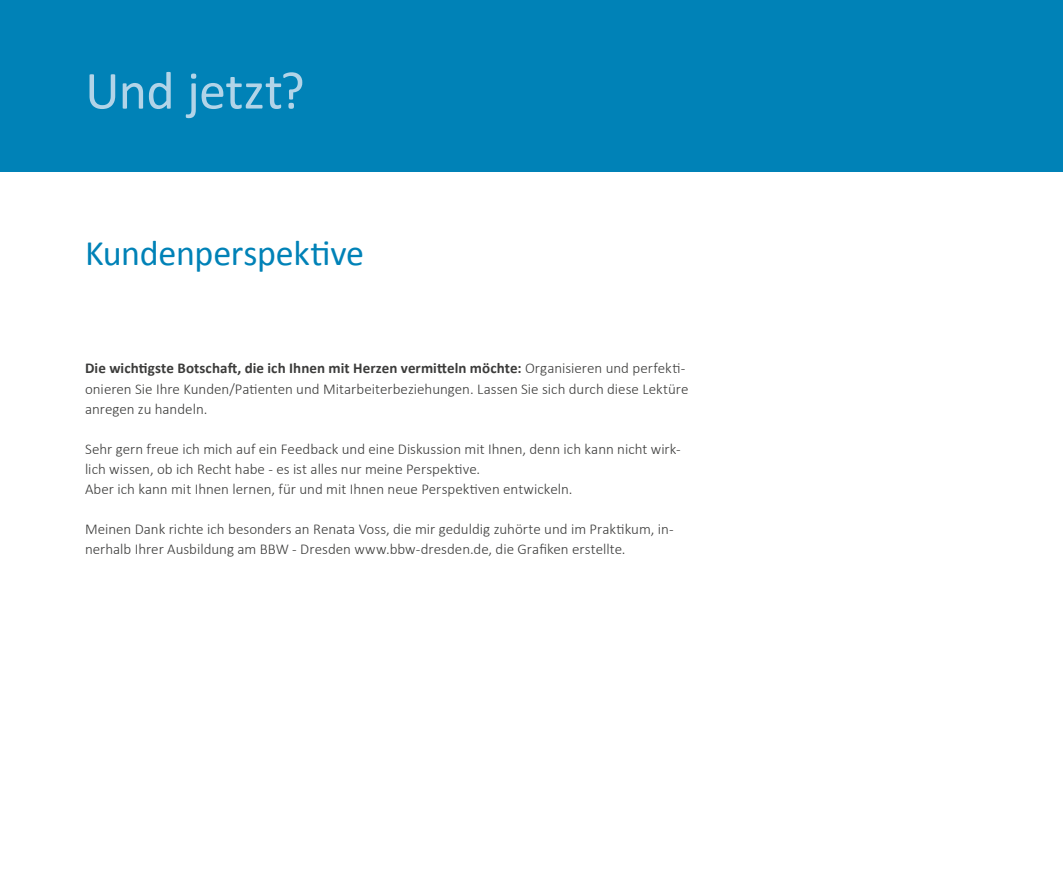
<style>
.page{position:relative;width:1063px;height:893px;background:#fff}
.page>*{position:absolute;margin:0;border:0;box-sizing:border-box;transform-origin:0 0}
.t1{font:54px "Calibri";letter-spacing:-.01em;color:#b2d4e8}
.t2{font:36px "Calibri";letter-spacing:-.01em;color:#0082b7}
.t3{font:300 15px/20.1px "Calibri";color:#3c3c3b}
.s1{font-weight:700}
</style>
<div class="page">
<div style="left:0;top:0;width:1063px;height:172px;background:#0082b7"></div>
<h1 class="t1" style="left:85px;top:57px;width:221px">Und jetzt?</h1>
<h2 class="t2" style="left:85px;top:231px;width:280px">Kundenperspektive</h2>
<p class="t3" style="left:85px;top:358px;width:605px"><span class="s1">Die wichtigste Botschaft, die ich Ihnen mit Herzen vermitteln möchte:</span> Organisieren und perfekti&shy;onieren Sie Ihre Kunden/Patienten und Mitarbeiterbeziehungen. Lassen Sie sich durch diese Lektüre anregen zu handeln.</p>
<p class="t3" style="left:85px;top:439px;width:597px">Sehr gern freue ich mich auf ein Feedback und eine Diskussion mit Ihnen, denn ich kann nicht wirk&shy;lich wissen, ob ich Recht habe - es ist alles nur meine Perspektive.<br>Aber ich kann mit Ihnen lernen, für und mit Ihnen neue Perspektiven entwickeln.</p>
<p class="t3" style="left:85px;top:519px;width:590px">Meinen Dank richte ich besonders an Renata Voss, die mir geduldig zuhörte und im Praktikum, in&shy;nerhalb Ihrer Ausbildung am BBW - Dresden www.bbw-dresden.de, die Grafiken erstellte.</p>
</div>
